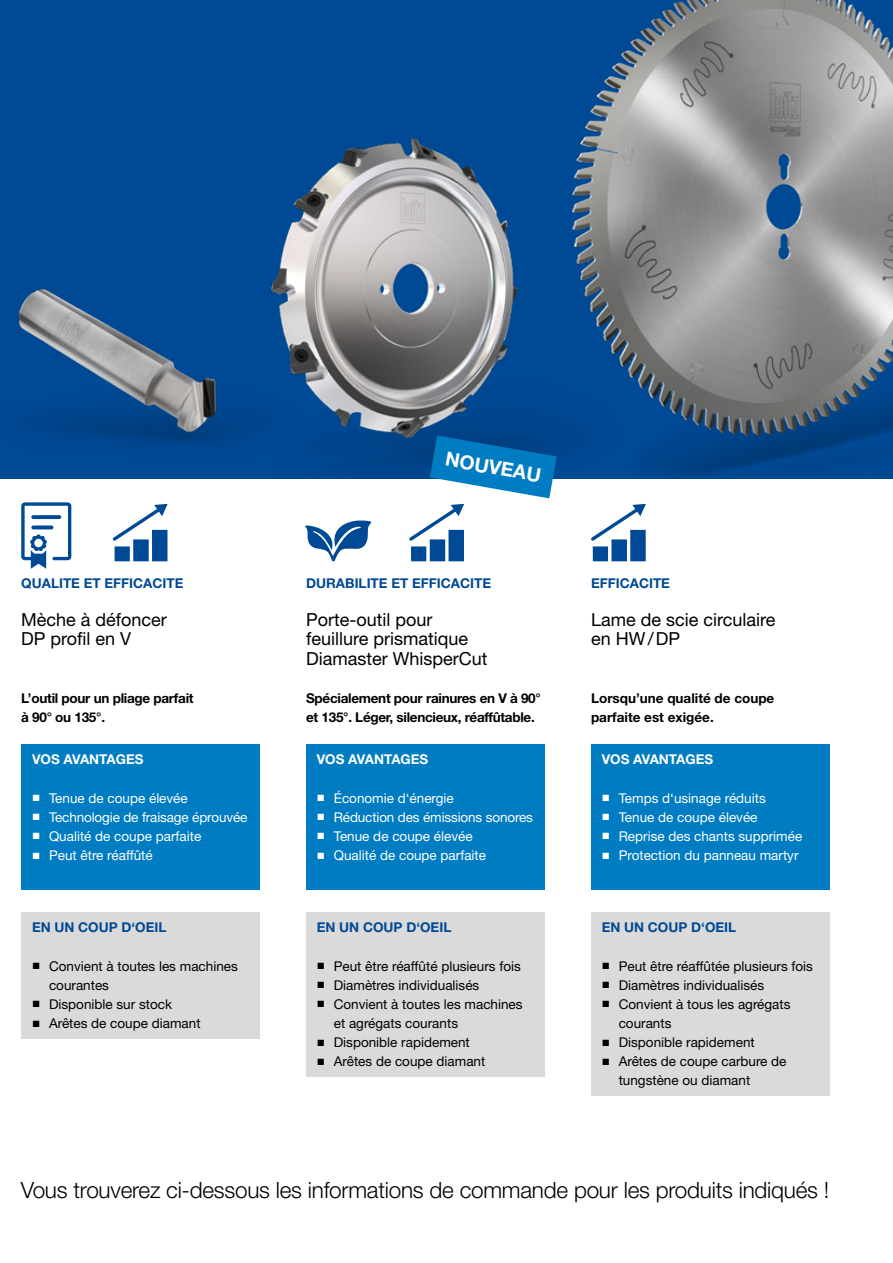
<style>
.page{position:relative;width:893px;height:1263px;background:#fff}
.page>*{position:absolute;margin:0;border:0;box-sizing:border-box;transform-origin:0 0}
.t1{font:300 22.5px "Helvetica Neue LT Pro";letter-spacing:-.01em;color:#000}
.t2{font:700 19.5px "Helvetica Neue LT Pro";color:#fff}
.t3{font:18px/19.2px "Helvetica Neue LT Pro";color:#000}
.t4{font:13.5px/19.2px "Helvetica Neue LT Pro";color:#000}
.t5{font:13.5px "Helvetica Neue LT Pro";color:#fff}
.t6{font:700 13.5px/19.2px "Helvetica Neue LT Pro";letter-spacing:-.02em;color:#000}
.t7{font:700 13.5px "Helvetica Neue LT Pro";color:#004994}
.t8{font:700 13.5px/19.2px "Helvetica Neue LT Pro";color:#000}
.t9{font:700 13.5px "Helvetica Neue LT Pro";color:#fff}
.s1{font-family:"Arial"}
</style>
<div class="page">
<div style="left:0;top:0;width:893px;height:478px;background:#004994"></div>
<img style="left:34px;top:288px;width:40px;height:144px">
<img style="left:18px;top:291px;width:16px;height:45px">
<img style="left:74px;top:185px;width:240px;height:258px">
<img style="left:314px;top:0;width:579px;height:476px">
<svg style="left:21px;top:502px;width:50px;height:67px"></svg>
<svg style="left:31px;top:525px;width:22px;height:4px"></svg>
<svg style="left:31px;top:515px;width:30px;height:4px"></svg>
<div style="left:152px;top:530px;width:15px;height:31px;background:#004994"></div>
<div style="left:133px;top:539px;width:16px;height:22px;background:#004994"></div>
<div style="left:115px;top:546px;width:15px;height:15px;background:#004994"></div>
<svg style="left:113px;top:504px;width:55px;height:37px"></svg>
<svg style="left:305px;top:520px;width:66px;height:41px"></svg>
<div style="left:448px;top:530px;width:16px;height:31px;background:#004994"></div>
<div style="left:430px;top:539px;width:15px;height:22px;background:#004994"></div>
<div style="left:411px;top:546px;width:15px;height:15px;background:#004994"></div>
<svg style="left:409px;top:504px;width:55px;height:37px"></svg>
<div style="left:630px;top:530px;width:16px;height:31px;background:#004994"></div>
<div style="left:611px;top:539px;width:16px;height:22px;background:#004994"></div>
<div style="left:593px;top:546px;width:15px;height:15px;background:#004994"></div>
<svg style="left:591px;top:504px;width:55px;height:37px"></svg>
<div style="left:21px;top:912px;width:239px;height:127px;background:#dadada"></div>
<div style="left:21px;top:744px;width:239px;height:146px;background:#007cc2"></div>
<div style="left:306px;top:912px;width:238px;height:165px;background:#dadada"></div>
<div style="left:306px;top:744px;width:238px;height:146px;background:#007cc2"></div>
<div style="left:591px;top:912px;width:238px;height:184px;background:#dadada"></div>
<div style="left:591px;top:744px;width:238px;height:146px;background:#007cc2"></div>
<svg style="left:430px;top:435px;width:127px;height:63px"></svg>
<p class="t7" style="left:21px;top:575px;width:164px">QUALITE ET EFFICACITE</p>
<h3 class="t3" style="left:21px;top:610px;width:147px">Mèche à défoncer<br>DP profil en V</h3>
<p class="t6" style="left:21px;top:688px;width:174px">L’outil pour un pliage parfait à 90° ou 135°.</p>
<p class="t9" style="left:32px;top:751px;width:113px">VOS AVANTAGES</p>
<p class="t5" style="left:32px;top:790px;width:157px"><span class="s1">■</span> Tenue de coupe élevée</p>
<p class="t5" style="left:32px;top:809px;width:217px"><span class="s1">■</span> Technologie de fraisage éprouvée</p>
<p class="t5" style="left:32px;top:828px;width:171px"><span class="s1">■</span> Qualité de coupe parfaite</p>
<p class="t5" style="left:32px;top:847px;width:122px"><span class="s1">■</span> Peut être réaffûté</p>
<p class="t7" style="left:32px;top:919px;width:136px">EN UN COUP D‘OEIL</p>
<p class="t4" style="left:49px;top:956px;width:190px;text-indent:-17px"><span class="s1">■</span> Convient à toutes les machines courantes</p>
<p class="t4" style="left:32px;top:994px;width:142px"><span class="s1">■</span> Disponible sur stock</p>
<p class="t4" style="left:32px;top:1013px;width:170px"><span class="s1">■</span> Arêtes de coupe diamant</p>
<h2 class="t2" style="left:448px;top:447px;width:98px;rotate:10deg">NOUVEAU</h2>
<p class="t7" style="left:306px;top:575px;width:186px">DURABILITE ET EFFICACITE</p>
<h3 class="t3" style="left:306px;top:610px;width:183px">Porte-outil pour feuillure prismatique<br>Diamaster WhisperCut</h3>
<p class="t6" style="left:306px;top:688px;width:236px">Spécialement pour rainures en V à 90° et 135°. Léger, silencieux, réaffûtable.</p>
<p class="t9" style="left:317px;top:751px;width:113px">VOS AVANTAGES</p>
<p class="t5" style="left:317px;top:790px;width:138px"><span class="s1">■</span> Économie d‘énergie</p>
<p class="t5" style="left:317px;top:809px;width:218px"><span class="s1">■</span> Réduction des émissions sonores</p>
<p class="t5" style="left:317px;top:828px;width:157px"><span class="s1">■</span> Tenue de coupe élevée</p>
<p class="t5" style="left:317px;top:847px;width:171px"><span class="s1">■</span> Qualité de coupe parfaite</p>
<p class="t7" style="left:317px;top:919px;width:136px">EN UN COUP D‘OEIL</p>
<p class="t4" style="left:317px;top:956px;width:206px"><span class="s1">■</span> Peut être réaffûté plusieurs fois</p>
<p class="t4" style="left:317px;top:975px;width:164px"><span class="s1">■</span> Diamètres individualisés</p>
<p class="t4" style="left:334px;top:994px;width:190px;text-indent:-17px"><span class="s1">■</span> Convient à toutes les machines et agrégats courants</p>
<p class="t4" style="left:317px;top:1032px;width:155px"><span class="s1">■</span> Disponible rapidement</p>
<p class="t4" style="left:317px;top:1052px;width:170px"><span class="s1">■</span> Arêtes de coupe diamant</p>
<p class="t7" style="left:591px;top:575px;width:80px">EFFICACITE</p>
<h3 class="t3" style="left:591px;top:610px;width:186px">Lame de scie circulaire en HW/DP</h3>
<p class="t8" style="left:591px;top:688px;width:185px">Lorsqu’une qualité de coupe parfaite est exigée.</p>
<p class="t9" style="left:602px;top:751px;width:113px">VOS AVANTAGES</p>
<p class="t5" style="left:602px;top:790px;width:166px"><span class="s1">■</span> Temps d‘usinage réduits</p>
<p class="t5" style="left:602px;top:809px;width:157px"><span class="s1">■</span> Tenue de coupe élevée</p>
<p class="t5" style="left:602px;top:828px;width:202px"><span class="s1">■</span> Reprise des chants supprimée</p>
<p class="t5" style="left:602px;top:847px;width:198px"><span class="s1">■</span> Protection du panneau martyr</p>
<p class="t7" style="left:602px;top:919px;width:136px">EN UN COUP D‘OEIL</p>
<p class="t4" style="left:602px;top:956px;width:213px"><span class="s1">■</span> Peut être réaffûtée plusieurs fois</p>
<p class="t4" style="left:602px;top:975px;width:164px"><span class="s1">■</span> Diamètres individualisés</p>
<p class="t4" style="left:619px;top:994px;width:173px;text-indent:-17px"><span class="s1">■</span> Convient à tous les agrégats courants</p>
<p class="t4" style="left:602px;top:1032px;width:155px"><span class="s1">■</span> Disponible rapidement</p>
<p class="t4" style="left:619px;top:1052px;width:169px;text-indent:-17px"><span class="s1">■</span> Arêtes de coupe carbure de tungstène ou diamant</p>
<h1 class="t1" style="left:21px;top:1176px;width:810px">Vous trouverez ci-dessous les informations de commande pour les produits indiqués !</h1>
</div>
